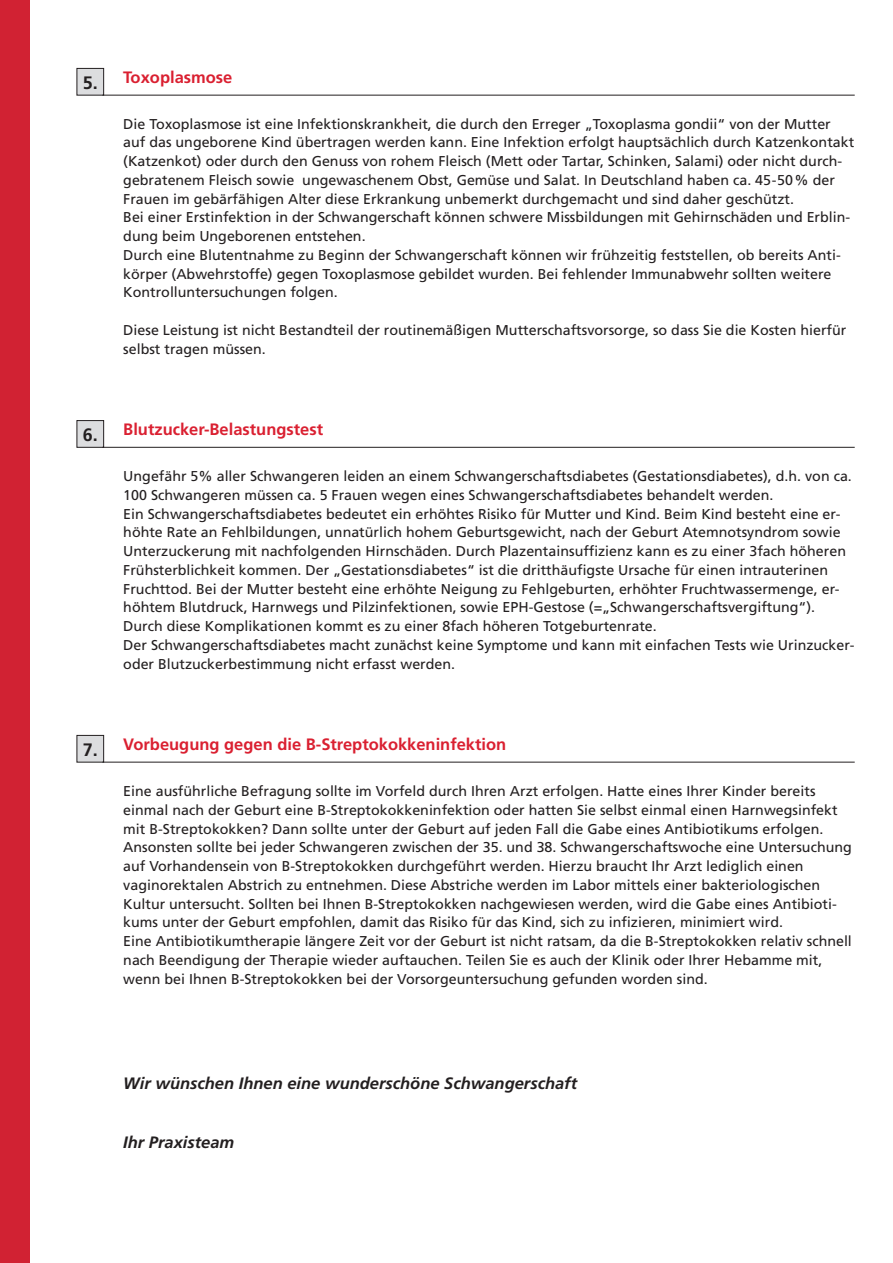
<style>
.page{position:relative;width:893px;height:1263px;background:#fff}
.page>*{position:absolute;margin:0;border:0;box-sizing:border-box;transform-origin:0 0}
.t1{font:700 18px "Frutiger LT Std";color:#231f20}
.t2{font:700 16.5px "Frutiger LT Std";color:#da2031}
.t3{font:italic 700 16.5px "Frutiger LT Std";color:#231f20}
.t4{font:14.25px/18.8px "Frutiger LT Std";color:#231f20}
</style>
<div class="page">
<div style="left:0;top:0;width:30px;height:1263px;background:#d12233"></div>
<div style="left:77px;top:420px;width:27px;height:28px;background:#dcdddf;border:1px solid #231f20"></div>
<hr style="left:102px;top:447px;width:753px;height:1px;background:#231f20">
<div style="left:77px;top:735px;width:27px;height:27px;background:#dcdddf;border:1px solid #231f20"></div>
<hr style="left:102px;top:762px;width:753px;height:1px;background:#231f20">
<div style="left:77px;top:68px;width:27px;height:28px;background:#dcdddf;border:1px solid #231f20"></div>
<hr style="left:102px;top:95px;width:753px;height:1px;background:#231f20">
<p class="t1" style="left:83px;top:72px;width:17px">5.</p>
<p class="t2" style="left:123px;top:67px;width:111px">Toxoplasmose</p>
<p class="t4" style="left:123px;top:114px;width:732px">Die Toxoplasmose ist eine Infektionskrankheit, die durch den Erreger „Toxoplasma gondii“ von der Mutter auf das ungeborene Kind übertragen werden kann. Eine Infektion erfolgt hauptsächlich durch Katzenkontakt (Katzenkot) oder durch den Genuss von rohem Fleisch (Mett oder Tartar, Schinken, Salami) oder nicht durch&shy;gebratenem Fleisch sowie ungewaschenem Obst, Gemüse und Salat. In Deutschland haben ca. 45-50% der Frauen im gebärfähigen Alter diese Erkrankung unbemerkt durchgemacht und sind daher geschützt.<br>Bei einer Erstinfektion in der Schwangerschaft können schwere Missbildungen mit Gehirnschäden und Erblin&shy;dung beim Ungeborenen entstehen.<br>Durch eine Blutentnahme zu Beginn der Schwangerschaft können wir frühzeitig feststellen, ob bereits Anti&shy;körper (Abwehrstoffe) gegen Toxoplasmose gebildet wurden. Bei fehlender Immunabwehr sollten weitere Kontrolluntersuchungen folgen.</p>
<p class="t4" style="left:123px;top:321px;width:724px">Diese Leistung ist nicht Bestandteil der routinemäßigen Mutterschaftsvorsorge, so dass Sie die Kosten hierfür selbst tragen müssen.</p>
<p class="t1" style="left:83px;top:424px;width:17px">6.</p>
<p class="t2" style="left:123px;top:419px;width:201px">Blutzucker-Belastungstest</p>
<p class="t4" style="left:123px;top:467px;width:733px">Ungefähr 5% aller Schwangeren leiden an einem Schwangerschaftsdiabetes (Gestationsdiabetes), d.h. von ca.<br>100 Schwangeren müssen ca. 5 Frauen wegen eines Schwangerschaftsdiabetes behandelt werden.<br>Ein Schwangerschaftsdiabetes bedeutet ein erhöhtes Risiko für Mutter und Kind. Beim Kind besteht eine er&shy;höhte Rate an Fehlbildungen, unnatürlich hohem Geburtsgewicht, nach der Geburt Atemnotsyndrom sowie Unterzuckerung mit nachfolgenden Hirnschäden. Durch Plazentainsuffizienz kann es zu einer 3fach höheren Frühsterblichkeit kommen. Der „Gestationsdiabetes“ ist die dritthäufigste Ursache für einen intrauterinen Fruchttod. Bei der Mutter besteht eine erhöhte Neigung zu Fehlgeburten, erhöhter Fruchtwassermenge, er&shy;höhtem Blutdruck, Harnwegs und Pilzinfektionen, sowie EPH-Gestose (=„Schwangerschaftsvergiftung“).<br>Durch diese Komplikationen kommt es zu einer 8fach höheren Totgeburtenrate.<br>Der Schwangerschaftsdiabetes macht zunächst keine Symptome und kann mit einfachen Tests wie Urinzucker&shy;oder Blutzuckerbestimmung nicht erfasst werden.</p>
<p class="t1" style="left:83px;top:739px;width:17px">7.</p>
<p class="t2" style="left:123px;top:734px;width:384px">Vorbeugung gegen die B-Streptokokkeninfektion</p>
<p class="t4" style="left:123px;top:782px;width:730px">Eine ausführliche Befragung sollte im Vorfeld durch Ihren Arzt erfolgen. Hatte eines Ihrer Kinder bereits einmal nach der Geburt eine B-Streptokokkeninfektion oder hatten Sie selbst einmal einen Harnwegsinfekt mit B-Streptokokken? Dann sollte unter der Geburt auf jeden Fall die Gabe eines Antibiotikums erfolgen.<br>Ansonsten sollte bei jeder Schwangeren zwischen der 35. und 38. Schwangerschaftswoche eine Untersuchung auf Vorhandensein von B-Streptokokken durchgeführt werden. Hierzu braucht Ihr Arzt lediglich einen vaginorektalen Abstrich zu entnehmen. Diese Abstriche werden im Labor mittels einer bakteriologischen Kultur untersucht. Sollten bei Ihnen B-Streptokokken nachgewiesen werden, wird die Gabe eines Antibioti&shy;kums unter der Geburt empfohlen, damit das Risiko für das Kind, sich zu infizieren, minimiert wird.<br>Eine Antibiotikumtherapie längere Zeit vor der Geburt ist nicht ratsam, da die B-Streptokokken relativ schnell nach Beendigung der Therapie wieder auftauchen. Teilen Sie es auch der Klinik oder Ihrer Hebamme mit, wenn bei Ihnen B-Streptokokken bei der Vorsorgeuntersuchung gefunden worden sind.</p>
<p class="t3" style="left:123px;top:1073px;width:455px">Wir wünschen Ihnen eine wunderschöne Schwangerschaft</p>
<p class="t3" style="left:123px;top:1133px;width:112px">Ihr Praxisteam</p>
</div>
